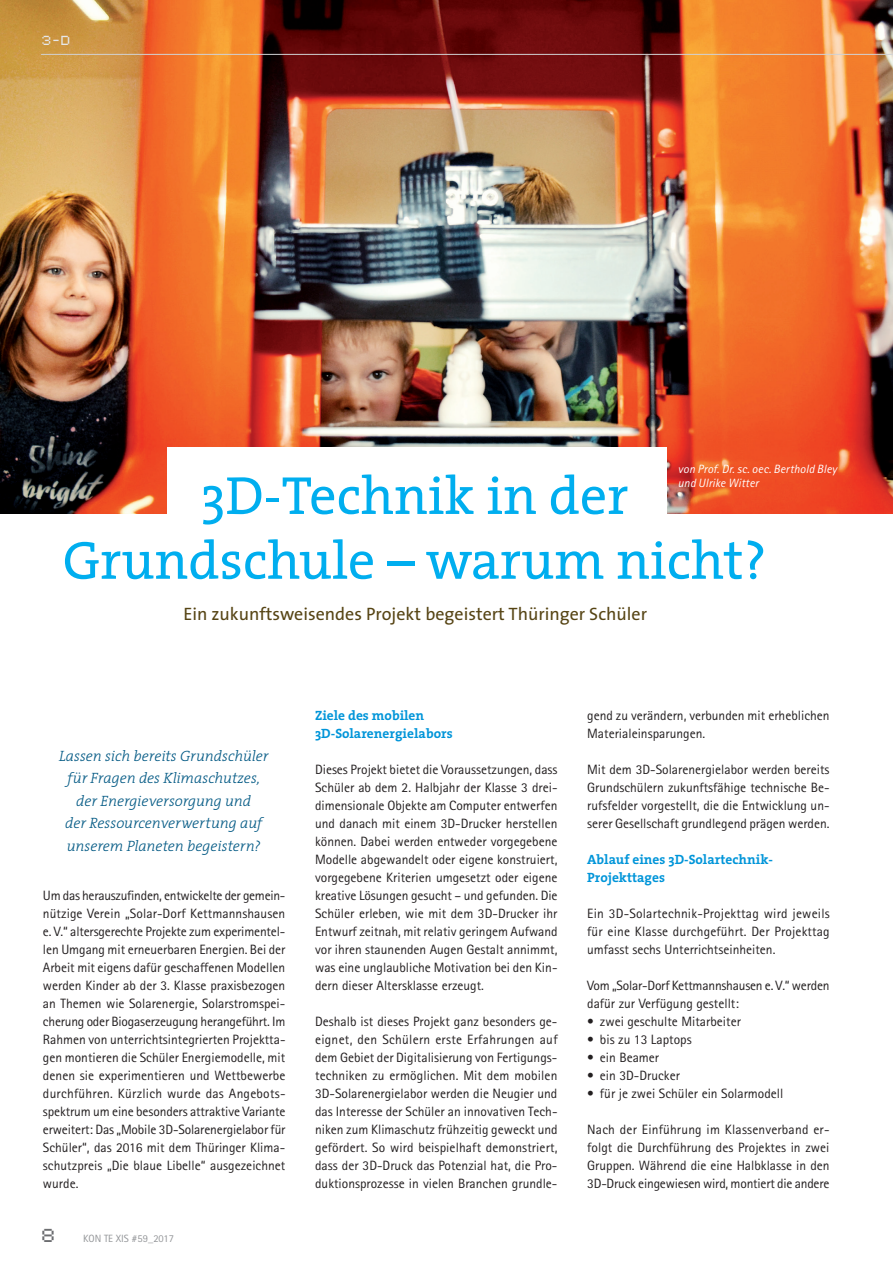
<style>
.page{position:relative;width:893px;height:1263px;background:#fff}
.page>*{position:absolute;margin:0;border:0;box-sizing:border-box;transform-origin:0 0}
.t1{font:54px/64.8px "The Serif";color:#00aeef;text-align:center}
.t2{font:18px "The Sans";color:#564414}
.t3{font:italic 300 15px/22.5px "The Serif";letter-spacing:-.005em;color:#005883;text-align:center}
.t4{font:15px "Pixel FJ8 pt 1 Normal";color:#6c6d70}
.t5{font:13.5px/18px "Rotis Sans Serif";color:#231f20;text-align:justify}
.t6{font:700 13.5px/18px "The Serif";color:#0095d9}
.t7{font:italic 12px/14.4px "Rotis Sans Serif Std";letter-spacing:.01em;color:#fff}
.t8{font:10.5px "Rotis Sans Serif Std";color:#939598}
.t9{font:10.5px "Pixel FJ8 pt 1 Normal";color:#e6e7e9}
</style>
<div class="page">
<img style="left:0;top:0;width:893px;height:513px">
<hr style="left:41px;top:54px;width:852px;height:1px;background:#d1d2d4">
<div style="left:167px;top:448px;width:499px;height:94px;background:#fff"></div>
<p class="t9" style="left:43px;top:32px;width:30px">3-D</p>
<p class="t7" style="left:678px;top:462px;width:161px">von Prof. Dr. sc. oec. Berthold Bley und Ulrike Witter</p>
<h1 class="t1" style="left:63px;top:462px;width:705px">3D-Technik in der<br>Grundschule – warum nicht?</h1>
<h2 class="t2" style="left:183px;top:599px;width:465px">Ein zukunftsweisendes Projekt begeistert Thüringer Schüler</h2>
<p class="t3" style="left:59px;top:744px;width:211px">Lassen sich bereits Grundschüler für Fragen des Klimaschutzes, der Energieversorgung und<br>der Ressourcenverwertung auf unserem Planeten begeistern?</p>
<p class="t5" style="left:43px;top:886px;width:244px">Um das herauszufinden, entwickelte der gemein&shy;nützige Verein „Solar-Dorf Kettmannshausen e. V.“ altersgerechte Projekte zum experimentel&shy;len Umgang mit erneuerbaren Energien. Bei der Arbeit mit eigens dafür geschaffenen Modellen werden Kinder ab der 3. Klasse praxisbezogen an Themen wie Solarenergie, Solarstromspei&shy;cherung oder Biogaserzeugung herangeführt. Im Rahmen von unterrichtsintegrierten Projektta&shy;gen montieren die Schüler Energiemodelle, mit denen sie experimentieren und Wettbewerbe durchführen. Kürzlich wurde das Angebots&shy;spektrum um eine besonders attraktive Variante erweitert: Das „Mobile 3D-Solarenergielabor für Schüler“, das 2016 mit dem Thüringer Klima&shy;schutzpreis „Die blaue Libelle“ ausgezeichnet wurde.</p>
<p class="t4" style="left:43px;top:1223px;width:15px">8</p>
<p class="t8" style="left:83px;top:1232px;width:92px">KON TE XIS #59_2017</p>
<p class="t6" style="left:315px;top:706px;width:139px">Ziele des mobilen<br>3D-Solarenergielabors</p>
<p class="t5" style="left:315px;top:760px;width:244px">Dieses Projekt bietet die Voraussetzungen, dass Schüler ab dem 2. Halbjahr der Klasse 3 drei&shy;dimensionale Objekte am Computer entwerfen und danach mit einem 3D-Drucker herstellen können. Dabei werden entweder vorgegebene Modelle abgewandelt oder eigene konstruiert, vorgegebene Kriterien umgesetzt oder eigene kreative Lösungen gesucht – und gefunden. Die Schüler erleben, wie mit dem 3D-Drucker ihr Entwurf zeitnah, mit relativ geringem Aufwand vor ihren staunenden Augen Gestalt annimmt, was eine unglaubliche Motivation bei den Kin&shy;dern dieser Altersklasse erzeugt.</p>
<p class="t5" style="left:315px;top:1012px;width:244px">Deshalb ist dieses Projekt ganz besonders ge&shy;eignet, den Schülern erste Erfahrungen auf dem Gebiet der Digitalisierung von Fertigungs&shy;techniken zu ermöglichen. Mit dem mobilen 3D-Solarenergielabor werden die Neugier und das Interesse der Schüler an innovativen Tech&shy;niken zum Klimaschutz frühzeitig geweckt und gefördert. So wird beispielhaft demonstriert, dass der 3D-Druck das Potenzial hat, die Pro&shy;duktionsprozesse in vielen Branchen grundle-</p>
<p class="t5" style="left:587px;top:706px;width:244px">gend zu verändern, verbunden mit erheblichen<br>Materialeinsparungen.</p>
<p class="t5" style="left:587px;top:760px;width:244px">Mit dem 3D-Solarenergielabor werden bereits Grundschülern zukunftsfähige technische Be&shy;rufsfelder vorgestellt, die die Entwicklung un&shy;serer Gesellschaft grundlegend prägen werden.</p>
<p class="t6" style="left:587px;top:850px;width:187px">Ablauf eines 3D-Solartechnik-<br>Projekttages</p>
<p class="t5" style="left:587px;top:904px;width:244px">Ein 3D-Solartechnik-Projekttag wird jeweils für eine Klasse durchgeführt. Der Projekttag umfasst sechs Unterrichtseinheiten.</p>
<p class="t5" style="left:587px;top:976px;width:244px">Vom „Solar-Dorf Kettmannshausen e. V.“ werden dafür zur Verfügung gestellt:</p>
<p class="t5" style="left:587px;top:1012px;width:155px">• zwei geschulte Mitarbeiter</p>
<p class="t5" style="left:587px;top:1030px;width:106px">• bis zu 13 Laptops</p>
<p class="t5" style="left:587px;top:1048px;width:73px">• ein Beamer</p>
<p class="t5" style="left:587px;top:1066px;width:94px">• ein 3D-Drucker</p>
<p class="t5" style="left:587px;top:1084px;width:198px">• für je zwei Schüler ein Solarmodell</p>
<p class="t5" style="left:587px;top:1120px;width:244px">Nach der Einführung im Klassenverband er&shy;folgt die Durchführung des Projektes in zwei Gruppen. Während die eine Halbklasse in den 3D-Druck eingewiesen wird, montiert die andere</p>
</div>
